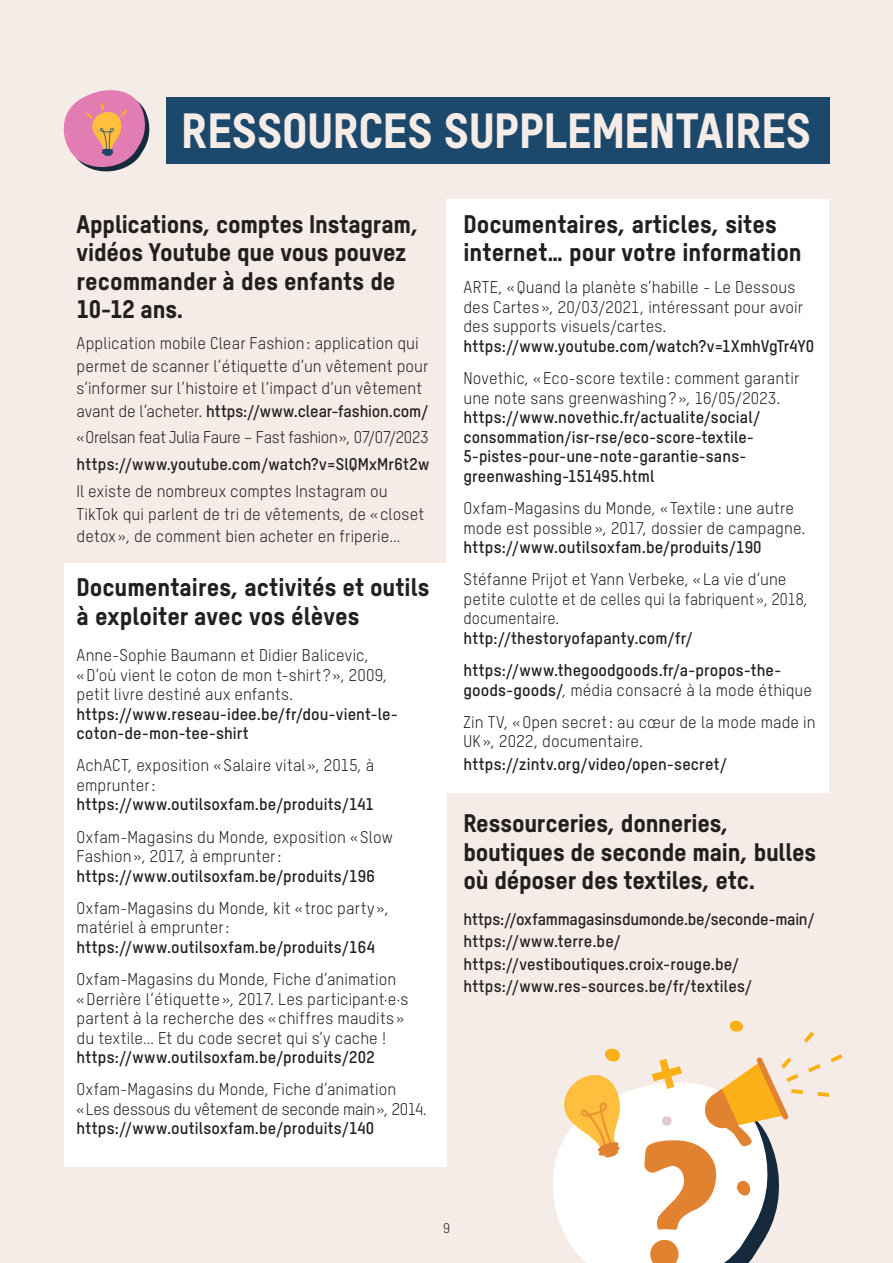
<style>
.page{position:relative;width:893px;height:1263px;background:#f5ece7}
.page>*{position:absolute;margin:0;border:0;box-sizing:border-box;transform-origin:0 0}
.t1{font:48px "T Star Pro Heavy";color:#f5ece7}
.t2{font:24.75px/28.5px "T Star Pro Heavy";color:#231f20}
.t3{font:16.5px/19.5px "T Star Pro Regular";letter-spacing:.005em;color:#231f20}
.t4{font:16.5px/19.5px "T Star Pro Bold";letter-spacing:.01em;color:#231f20}
.t5{font:16.5px "T Star Pro Regular";letter-spacing:-.02em;color:#231f20}
.t6{font:13.5px "T Star Pro Regular";color:#231f20}
.s1{font-family:"T Star Pro Regular"}
.s2{font-family:"T Star Pro Bold"}
</style>
<div class="page">
<div style="left:64px;top:563px;width:382px;height:603px;background:#fff"></div>
<div style="left:446px;top:199px;width:383px;height:593px;background:#fff"></div>
<div style="left:166px;top:97px;width:663px;height:67px;background:#1c486b"></div>
<svg style="left:553px;top:1020px;width:289px;height:243px"></svg>
<svg style="left:63px;top:90px;width:87px;height:82px"></svg>
<h1 class="t1" style="left:181px;top:94px;width:631px">RESSOURCES SUPPLEMENTAIRES</h1>
<h2 class="t2" style="left:77px;top:207px;width:343px">Applications, comptes Instagram, vidéos Youtube que vous pouvez recommander à des enfants de<br>10-12 ans.</h2>
<p class="t3" style="left:77px;top:331px;width:353px;line-height:22.5px">Application mobile Clear Fashion: application qui permet de scanner l’étiquette d’un vêtement pour s’informer sur l’histoire et l’impact d’un vêtement</p>
<p class="t4" style="left:77px;top:400px;width:353px"><span class="s1">avant de l’acheter.</span> https://www.clear-fashion.com/</p>
<p class="t5" style="left:77px;top:426px;width:353px">«Orelsan feat Julia Faure – Fast fashion», 07/07/2023</p>
<p class="t4" style="left:77px;top:453px;width:354px">https://www.youtube.com/watch?v=SlQMxMr6t2w</p>
<p class="t3" style="left:77px;top:479px;width:349px;line-height:22.5px">Il existe de nombreux comptes Instagram ou<br>TikTok qui parlent de tri de vêtements, de «closet detox », de comment bien acheter en friperie…</p>
<h2 class="t2" style="left:77px;top:570px;width:354px">Documentaires, activités et outils à exploiter avec vos élèves</h2>
<p class="t3" style="left:77px;top:644px;width:312px">Anne-Sophie Baumann et Didier Balicevic, «D’où vient le coton de mon t-shirt ? », 2009, petit livre destiné aux enfants.</p>
<p class="t4" style="left:77px;top:702px;width:323px">https://www.reseau-idee.be/fr/dou-vient-le&shy;coton-de-mon-tee-shirt</p>
<p class="t3" style="left:77px;top:755px;width:299px">AchACT, exposition «Salaire vital », 2015, à emprunter:</p>
<p class="t4" style="left:77px;top:793px;width:299px">https://www.outilsoxfam.be/produits/141</p>
<p class="t3" style="left:77px;top:826px;width:318px">Oxfam-Magasins du Monde, exposition «Slow<br>Fashion», 2017, à emprunter:</p>
<p class="t4" style="left:77px;top:864px;width:300px">https://www.outilsoxfam.be/produits/196</p>
<p class="t3" style="left:77px;top:897px;width:314px">Oxfam-Magasins du Monde, kit « troc party », matériel à emprunter:</p>
<p class="t4" style="left:77px;top:936px;width:300px">https://www.outilsoxfam.be/produits/164</p>
<p class="t3" style="left:77px;top:968px;width:334px">Oxfam-Magasins du Monde, Fiche d’animation «Derrière l’étiquette», 2017. Les participant·e·s partent à la recherche des «chiffres maudits » du textile… Et du code secret qui s’y cache !</p>
<p class="t4" style="left:77px;top:1046px;width:300px">https://www.outilsoxfam.be/produits/202</p>
<p class="t3" style="left:77px;top:1079px;width:352px">Oxfam-Magasins du Monde, Fiche d’animation «Les dessous du vêtement de seconde main», 2014.</p>
<p class="t4" style="left:77px;top:1117px;width:299px">https://www.outilsoxfam.be/produits/140</p>
<h2 class="t2" style="left:463px;top:207px;width:340px">Documentaires, articles, sites internet… pour votre information</h2>
<p class="t3" style="left:463px;top:277px;width:341px">ARTE, «Quand la planète s’habille - Le Dessous des Cartes », 20/03/2021, intéressant pour avoir des supports visuels/cartes.</p>
<p class="t4" style="left:463px;top:335px;width:352px">https://www.youtube.com/watch?v=1XmhVgTr4Y0</p>
<p class="t3" style="left:463px;top:367px;width:337px">Novethic, «Eco-score textile: comment garantir une note sans greenwashing? », 16/05/2023.</p>
<p class="t4" style="left:463px;top:406px;width:298px">https://www.novethic.fr/actualite/social/ consommation/isr-rse/eco-score-textile-5-pistes-pour-une-note-garantie-sans&shy;greenwashing-151495.html</p>
<p class="t3" style="left:463px;top:497px;width:344px">Oxfam-Magasins du Monde, « Textile: une autre mode est possible», 2017, dossier de campagne.</p>
<p class="t4" style="left:463px;top:536px;width:300px">https://www.outilsoxfam.be/produits/190</p>
<p class="t3" style="left:463px;top:568px;width:346px">Stéfanne Prijot et Yann Verbeke, « La vie d’une petite culotte et de celles qui la fabriquent », 2018, documentaire.</p>
<p class="t4" style="left:463px;top:620px;width:320px;line-height:32.2px">http://thestoryofapanty.com/fr/ https://www.thegoodgoods.fr/a-propos-the-</p>
<p class="t3" style="left:463px;top:672px;width:354px;line-height:32.2px"><span class="s2">goods-goods/</span>, média consacré à la mode éthique<br>Zin TV, «Open secret: au cœur de la mode made in</p>
<p class="t3" style="left:463px;top:730px;width:181px">UK», 2022, documentaire.</p>
<p class="t4" style="left:463px;top:753px;width:265px">https://zintv.org/video/open-secret/</p>
<h2 class="t2" style="left:463px;top:807px;width:354px">Ressourceries, donneries, boutiques de seconde main, bulles où déposer des textiles, etc.</h2>
<p class="t4" style="left:463px;top:906px;width:353px;line-height:22.5px">https://oxfammagasinsdumonde.be/seconde-main/ https://www.terre.be/ https://vestiboutiques.croix-rouge.be/ https://www.res-sources.be/fr/textiles/</p>
<p class="t6" style="left:443px;top:1219px;width:8px">9</p>
</div>
